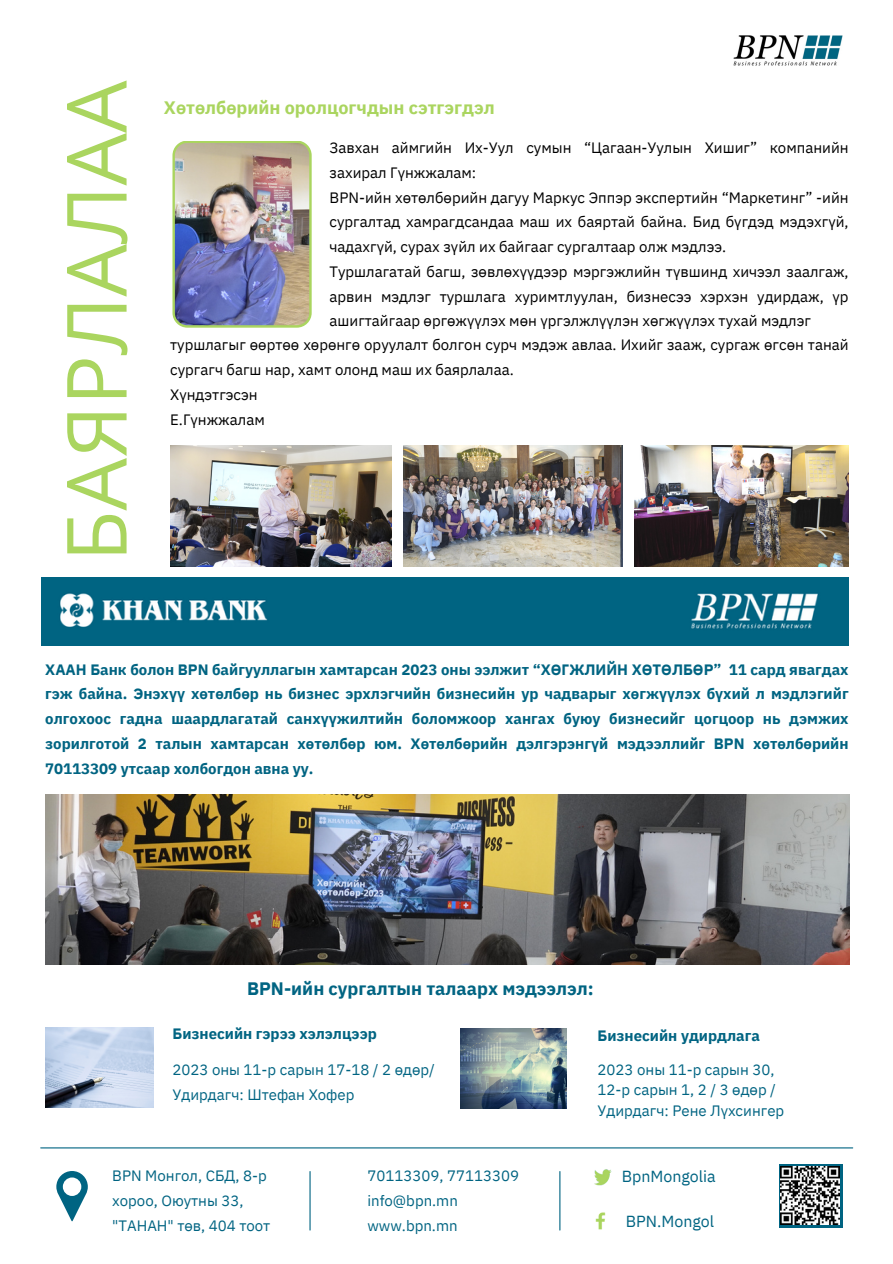
<style>
.page{position:relative;width:893px;height:1264px;background:#fff}
.page>*{position:absolute;margin:0;border:0;box-sizing:border-box;transform-origin:0 0}
.t1{font:83.1px "Open Sans";color:#aad55f}
.t2{font:700 18px "IBM Plex Sans";color:#006482}
.t3{font:700 18px "IBM Plex Sans";color:#aad55f}
.t4{font:15.9px "IBM Plex Sans";color:#006482}
.t5{font:15px/24.8px "IBM Plex Sans";color:#000}
.t6{font:700 15px/24.8px "IBM Plex Sans";color:#006482;text-align:justify}
.t7{font:15px/24.8px "IBM Plex Sans";color:#006482}
</style>
<div class="page">
<svg style="left:779px;top:1164px;width:63px;height:63px"></svg>
<img style="left:733px;top:35px;width:109px;height:31px">
<img style="left:594px;top:1169px;width:17px;height:17px">
<img style="left:595px;top:1212px;width:11px;height:18px">
<hr style="left:309px;top:1171px;width:1px;height:58px;background:#006482">
<svg style="left:56px;top:1171px;width:32px;height:50px"></svg>
<hr style="left:41px;top:1147px;width:811px;height:1px;background:#006482">
<hr style="left:559px;top:1171px;width:1px;height:58px;background:#006482">
<img style="left:781px;top:1166px;width:58px;height:58px">
<img style="left:460px;top:1028px;width:106px;height:80px">
<img style="left:45px;top:1027px;width:108px;height:80px">
<img style="left:170px;top:445px;width:222px;height:121px">
<img style="left:634px;top:445px;width:214px;height:121px">
<img style="left:403px;top:445px;width:219px;height:121px">
<img style="left:172px;top:141px;width:140px;height:186px">
<img style="left:45px;top:794px;width:804px;height:170px">
<img style="left:41px;top:578px;width:807px;height:67px">
<h3 class="t1" style="left:38px;top:561px;width:482px;rotate:-90deg">БАЯРЛАЛАА</h3>
<p class="t3" style="left:164px;top:95px;width:332px">Хөтөлбөрийн оролцогчдын сэтгэгдэл</p>
<p class="t5" style="left:329px;top:135px;width:520px">Завхан аймгийн Их-Уул сумын “Цагаан-Уулын Хишиг” компанийн захирал Гүнжжалам:</p>
<p class="t5" style="left:329px;top:185px;width:520px;text-align:justify">BPN-ийн хөтөлбөрийн дагуу Маркус Эппэр экспертийн “Mаркетинг” -ийн сургалтад хамрагдсандаа маш их баяртай байна. Бид бүгдэд мэдэхгүй, чадахгүй, сурах зүйл их байгааг сургалтаар олж мэдлээ.</p>
<p class="t5" style="left:329px;top:259px;width:520px;text-align:justify">Туршлагатай багш, зөвлөхүүдээр мэргэжлийн түвшинд хичээл заалгаж, арвин мэдлэг туршлага хуримтлуулан, бизнесээ хэрхэн удирдаж, үр ашигтайгаар өргөжүүлэх мөн үргэлжлүүлэн хөгжүүлэх тухай мэдлэг</p>
<p class="t5" style="left:170px;top:332px;width:680px">туршлагыг өөртөө хөрөнгө оруулалт болгон сурч мэдэж авлаа. Ихийг зааж, сургаж өгсөн танай сургагч багш нар, хамт олонд маш их баярлалаа.</p>
<p class="t5" style="left:170px;top:382px;width:89px">Хүндэтгэсэн</p>
<p class="t5" style="left:170px;top:406px;width:96px">Е.Гүнжжалам</p>
<p class="t6" style="left:45px;top:656px;width:804px">ХААН Банк болон BPN байгууллагын хамтарсан 2023 оны ээлжит “ХӨГЖЛИЙН ХӨТӨЛБӨР” 11 сард явагдах гэж байна. Энэхүү хөтөлбөр нь бизнес эрхлэгчийн бизнесийн ур чадварыг хөгжүүлэх бүхий л мэдлэгийг олгохоос гадна шаардлагатай санхүүжилтийн боломжоор хангах буюу бизнесийг цогцоор нь дэмжих зорилготой 2 талын хамтарсан хөтөлбөр юм. Хөтөлбөрийн дэлгэрэнгүй мэдээллийг BPN хөтөлбөрийн 70113309 утсаар холбогдон авна уу.</p>
<p class="t2" style="left:247px;top:976px;width:348px">BPN-ийн сургалтын талаарх мэдээлэл:</p>
<h3 class="t6" style="left:172px;top:1021px;width:206px">Бизнесийн гэрээ хэлэлцээр</h3>
<p class="t7" style="left:172px;top:1057px;width:264px">2023 оны 11-р сарын 17-18 / 2 өдөр/</p>
<p class="t7" style="left:172px;top:1082px;width:183px">Удирдагч: Штефан Хофер</p>
<p class="t6" style="left:597px;top:1023px;width:164px">Бизнесийн удирдлага</p>
<h3 class="t7" style="left:597px;top:1057px;width:178px">2023 оны 11-р сарын 30,</h3>
<p class="t7" style="left:597px;top:1077px;width:180px">12-р сарын 1, 2 / 3 өдөр /</p>
<h2 class="t7" style="left:597px;top:1097px;width:188px">Удирдагч: Рене Лүхсингер</h2>
<p class="t7" style="left:112px;top:1162px;width:156px">BPN Монгол, СБД, 8-р хороо, Оюутны 33,</p>
<p class="t7" style="left:112px;top:1212px;width:160px">"ТАНАН" төв, 404 тоот</p>
<p class="t7" style="left:367px;top:1162px;width:153px">70113309, 77113309</p>
<p class="t4" style="left:621px;top:1165px;width:95px">BpnMongolia</p>
<p class="t7" style="left:367px;top:1187px;width:92px">info@bpn.mn</p>
<p class="t7" style="left:367px;top:1212px;width:92px">www.bpn.mn</p>
<p class="t4" style="left:625px;top:1210px;width:90px">BPN.Mongol</p>
</div>
